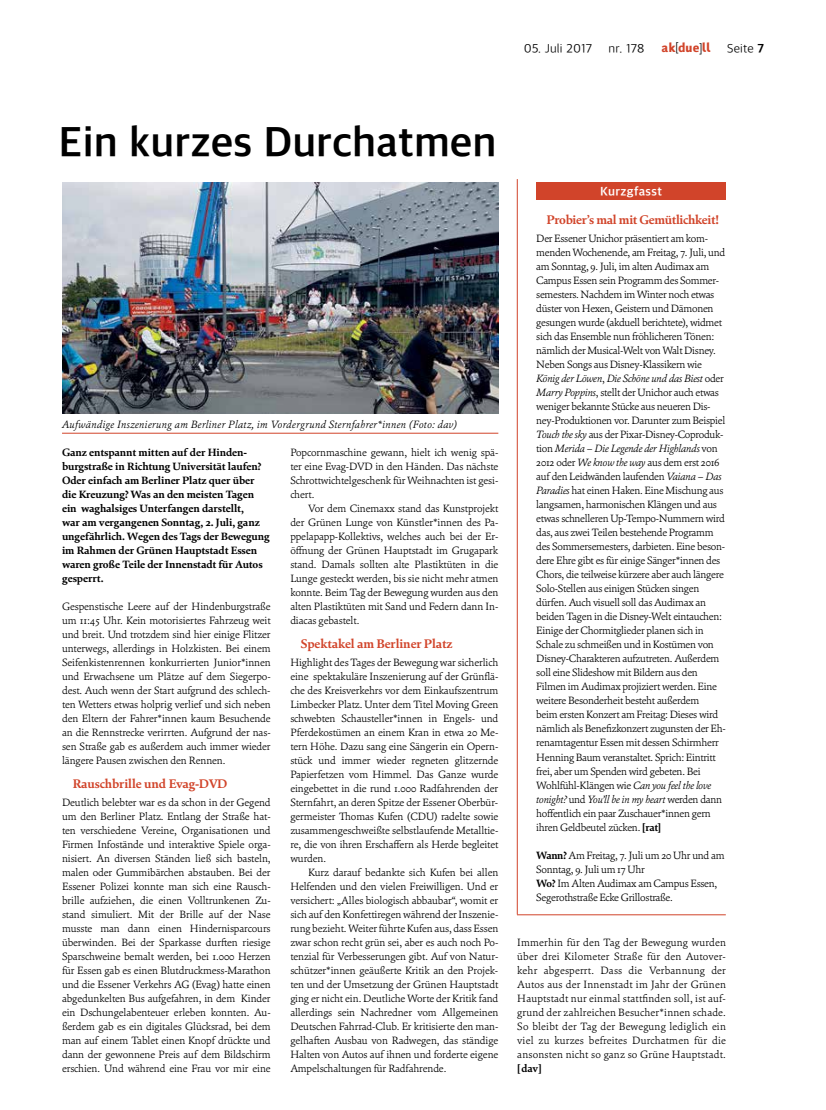
<style>
.page{position:relative;width:826px;height:1110px;background:#fff}
.page>*{position:absolute;margin:0;border:0;box-sizing:border-box;transform-origin:0 0}
.t1{font:700 42.5px "Akduell Apple SD Gothic Neo";color:#000}
.t2{font:700 12.5px "Cala";letter-spacing:-.015em;color:#d1442a}
.t3{font:300 12.5px "Akduell Apple SD Gothic Neo";letter-spacing:.01em;color:#000}
.t4{font:700 12.5px "Akduell Apple SD Gothic Neo";letter-spacing:.03em;color:#fff}
.t5{font:12.5px "Akduell 03";letter-spacing:.02em;color:#d1442a}
.t6{font:300 10.62px/14px "Cala";letter-spacing:-.025em;color:#000;text-align:justify}
.t7{font:700 10.62px/14px "Cala";letter-spacing:-.01em;color:#000}
.t8{font:italic 300 10.62px "Cala";letter-spacing:.02em;color:#000}
.s1{color:#000}
.s2{font-weight:700}
.s3{font-style:italic}
</style>
<div class="page">
<hr style="left:62px;top:433px;width:436px;height:1px;background:#d1442a">
<img style="left:62px;top:182px;width:436px;height:231px">
<hr style="left:517px;top:179px;width:1px;height:735px;background:#d1442a">
<hr style="left:517px;top:914px;width:208px;height:1px;background:#d1442a">
<div style="left:536px;top:182px;width:189px;height:18px;background:#d1442a"></div>
<p class="t3" style="left:524px;top:40px;width:70px">05. Juli 2017</p>
<p class="t3" style="left:608px;top:40px;width:37px">nr. 178</p>
<p class="t5" style="left:661px;top:42px;width:51px">ak<span class="s1">[</span>due<span class="s1">]</span>ll</p>
<p class="t3" style="left:727px;top:40px;width:38px">Seite <span class="s2">7</span></p>
<h1 class="t1" style="left:58px;top:112px;width:439px">Ein kurzes Durchatmen</h1>
<p class="t8" style="left:62px;top:417px;width:396px">Aufwändige Inszenierung am Berliner Platz, im Vordergrund Sternfahrer*innen (Foto: dav)</p>
<p class="t6" style="left:290px;top:445px;width:209px">Popcornmaschine gewann, hielt ich wenig spä&shy;ter eine Evag-DVD in den Händen. Das nächste Schrottwichtelgeschenk für Weihnachten ist gesi&shy;chert.</p>
<p class="t6" style="left:290px;top:501px;width:209px;text-indent:18px">Vor dem Cinemaxx stand das Kunstprojekt der Grünen Lunge von Künstler*innen des Pa&shy;ppelapapp-Kollektivs, welches auch bei der Er&shy;öffnung der Grünen Hauptstadt im Grugapark stand. Damals sollten alte Plastiktüten in die Lunge gesteckt werden, bis sie nicht mehr atmen konnte. Beim Tag der Bewegung wurden aus den alten Plastiktüten mit Sand und Federn dann In&shy;diacas gebastelt.</p>
<p class="t2" style="left:301px;top:636px;width:153px">Spektakel am Berliner Platz</p>
<p class="t6" style="left:290px;top:655px;width:209px">Highlight des Tages der Bewegung war sicherlich eine spektakuläre Inszenierung auf der Grünflä&shy;che des Kreisverkehrs vor dem Einkaufszentrum Limbecker Platz. Unter dem Titel Moving Green schwebten Schausteller*innen in Engels- und Pferdekostümen an einem Kran in etwa 20 Me&shy;tern Höhe. Dazu sang eine Sängerin ein Opern&shy;stück und immer wieder regneten glitzernde Papierfetzen vom Himmel. Das Ganze wurde eingebettet in die rund 1.000 Radfahrenden der Sternfahrt, an deren Spitze der Essener Oberbür&shy;germeister Thomas Kufen (CDU) radelte sowie zusammengeschweißte selbstlaufende Metalltie&shy;re, die von ihren Erschaffern als Herde begleitet wurden.</p>
<p class="t6" style="left:290px;top:865px;width:209px;text-indent:18px">Kurz darauf bedankte sich Kufen bei allen Helfenden und den vielen Freiwilligen. Und er versichert: „Alles biologisch abbaubar“, womit er sich auf den Konfettiregen während der Inszenie&shy;rung bezieht. Weiter führte Kufen aus, dass Essen zwar schon recht grün sei, aber es auch noch Po&shy;tenzial für Verbesserungen gibt. Auf von Natur&shy;schützer*innen geäußerte Kritik an den Projek&shy;ten und der Umsetzung der Grünen Hauptstadt ging er nicht ein. Deutliche Worte der Kritik fand allerdings sein Nachredner vom Allgemeinen Deutschen Fahrrad-Club. Er kritisierte den man&shy;gelhaften Ausbau von Radwegen, das ständige Halten von Autos auf ihnen und forderte eigene Ampelschaltungen für Radfahrende.</p>
<p class="t7" style="left:62px;top:445px;width:209px">Ganz entspannt mitten auf der Hinden&shy;burgstraße in Richtung Universität laufen?<br>Oder einfach am Berliner Platz quer über die Kreuzung? Was an den meisten Tagen ein waghalsiges Unterfangen darstellt,<br>war am vergangenen Sonntag, 2. Juli, ganz ungefährlich. Wegen des Tags der Bewegung im Rahmen der Grünen Hauptstadt Essen waren große Teile der Innenstadt für Autos gesperrt.</p>
<p class="t6" style="left:62px;top:599px;width:210px">Gespenstische Leere auf der Hindenburgstraße um 11:45 Uhr. Kein motorisiertes Fahrzeug weit und breit. Und trotzdem sind hier einige Flitzer unterwegs, allerdings in Holzkisten. Bei einem Seifenkistenrennen konkurrierten Junior*innen und Erwachsene um Plätze auf dem Siegerpo&shy;dest. Auch wenn der Start aufgrund des schlech&shy;ten Wetters etwas holprig verlief und sich neben den Eltern der Fahrer*innen kaum Besuchende an die Rennstrecke verirrten. Aufgrund der nas&shy;sen Straße gab es außerdem auch immer wieder längere Pausen zwischen den Rennen.</p>
<p class="t2" style="left:73px;top:776px;width:156px">Rauschbrille und Evag-DVD</p>
<p class="t6" style="left:62px;top:795px;width:210px">Deutlich belebter war es da schon in der Gegend um den Berliner Platz. Entlang der Straße hat&shy;ten verschiedene Vereine, Organisationen und Firmen Infostände und interaktive Spiele orga&shy;nisiert. An diversen Ständen ließ sich basteln, malen oder Gummibärchen abstauben. Bei der Essener Polizei konnte man sich eine Rausch&shy;brille aufziehen, die einen Volltrunkenen Zu&shy;stand simuliert. Mit der Brille auf der Nase musste man dann einen Hindernisparcours überwinden. Bei der Sparkasse durften riesige Sparschweine bemalt werden, bei 1.000 Herzen für Essen gab es einen Blutdruckmess-Marathon und die Essener Verkehrs AG (Evag) hatte einen abgedunkelten Bus aufgefahren, in dem Kinder ein Dschungelabenteuer erleben konnten. Au&shy;ßerdem gab es ein digitales Glücksrad, bei dem man auf einem Tablet einen Knopf drückte und dann der gewonnene Preis auf dem Bildschirm erschien. Und während eine Frau vor mir eine</p>
<p class="t4" style="left:600px;top:182px;width:64px">Kurzgfasst</p>
<p class="t2" style="left:547px;top:212px;width:173px">Probier’s mal mit Gemütlichkeit!</p>
<p class="t6" style="left:536px;top:231px;width:191px;text-align:left">Der Essener Unichor präsentiert am kom&shy;menden Wochenende, am Freitag, 7. Juli, und am Sonntag, 9. Juli, im alten Audimax am Campus Essen sein Programm des Sommer&shy;semesters. Nachdem im Winter noch etwas düster von Hexen, Geistern und Dämonen gesungen wurde (akduell berichtete), widmet sich das Ensemble nun fröhlicheren Tönen: nämlich der Musical-Welt von Walt Disney.<br>Neben Songs aus Disney-Klassikern wie <span class="s3">König der Löwen</span>, <span class="s3">Die Schöne und das Biest</span> oder <span class="s3">Marry Poppins</span>, stellt der Unichor auch etwas weniger bekannte Stücke aus neueren Dis&shy;ney-Produktionen vor. Darunter zum Beispiel <span class="s3">Touch the sky</span> aus der Pixar-Disney-Coproduk&shy;tion <span class="s3">Merida – Die Legende der Highlands</span> von 2012 oder <span class="s3">We know the way</span> aus dem erst 2016 auf den Leidwänden laufenden <span class="s3">Vaiana – Das Paradies</span> hat einen Haken. Eine Mischung aus langsamen, harmonischen Klängen und aus etwas schnelleren Up-Tempo-Nummern wird das, aus zwei Teilen bestehende Programm des Sommersemesters, darbieten. Eine beson&shy;dere Ehre gibt es für einige Sänger*innen des Chors, die teilweise kürzere aber auch längere Solo-Stellen aus einigen Stücken singen dürfen. Auch visuell soll das Audimax an beiden Tagen in die Disney-Welt eintauchen:<br>Einige der Chormitglieder planen sich in Schale zu schmeißen und in Kostümen von Disney-Charakteren aufzutreten. Außerdem soll eine Slideshow mit Bildern aus den Filmen im Audimax projiziert werden. Eine weitere Besonderheit besteht außerdem<br>beim ersten Konzert am Freitag: Dieses wird nämlich als Benefizkonzert zugunsten der Eh&shy;renamtagentur Essen mit dessen Schirmherr Henning Baum veranstaltet. Sprich: Eintritt frei, aber um Spenden wird gebeten. Bei Wohlfühl-Klängen wie <span class="s3">Can you feel the love tonight?</span> und <span class="s3">You’ll be in my heart</span> werden dann hoffentlich ein paar Zuschauer*innen gern ihren Geldbeutel zücken. <span class="s2">[rat]</span></p>
<p class="t6" style="left:536px;top:847px;width:190px;text-align:left"><span class="s2">Wann?</span> Am Freitag, 7. Juli um 20 Uhr und am Sonntag, 9. Juli um 17 Uhr<br><span class="s2">Wo?</span> Im Alten Audimax am Campus Essen, Segerothstraße Ecke Grillostraße.</p>
<p class="t6" style="left:517px;top:935px;width:210px">Immerhin für den Tag der Bewegung wurden über drei Kilometer Straße für den Autover&shy;kehr abgesperrt. Dass die Verbannung der Autos aus der Innenstadt im Jahr der Grünen Hauptstadt nur einmal stattfinden soll, ist auf&shy;grund der zahlreichen Besucher*innen schade.<br>So bleibt der Tag der Bewegung lediglich ein viel zu kurzes befreites Durchatmen für die ansonsten nicht so ganz so Grüne Hauptstadt.</p>
<p class="t7" style="left:517px;top:1061px;width:26px">[dav]</p>
</div>
